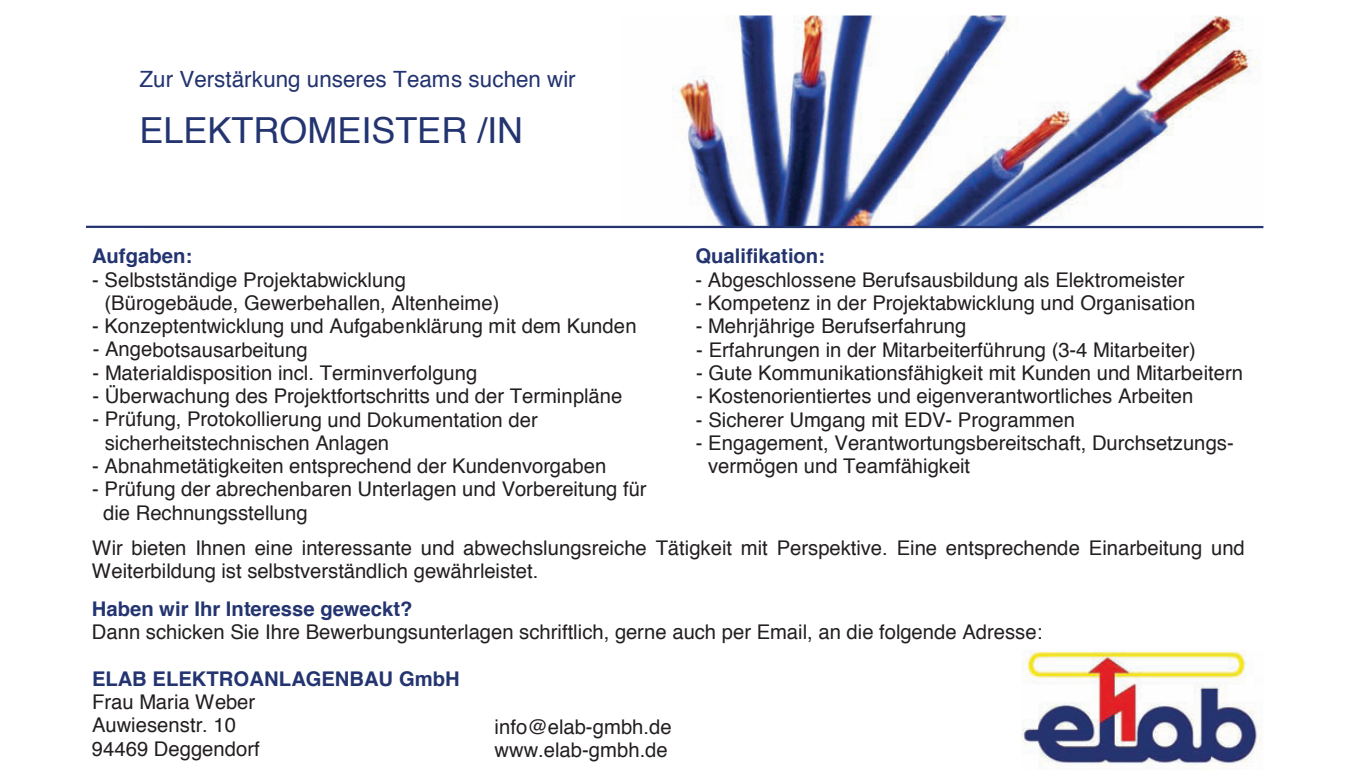
<style>
.page{position:relative;width:1346px;height:772px;background:#fff}
.page>*{position:absolute;margin:0;border:0;box-sizing:border-box;transform-origin:0 0}
.t1{font:36px "Helvetica";color:#233470}
.t2{font:22.5px "Helvetica";color:#233470}
.t3{font:20.25px/23.2px "Helvetica";letter-spacing:.005em;color:#231f20}
.t4{font:700 20.25px "Helvetica";color:#233470}
</style>
<div class="page">
<img style="left:620px;top:15px;width:644px;height:212px">
<img style="left:1021px;top:650px;width:242px;height:120px">
<hr style="left:86px;top:226px;width:1177px;height:2px;background:#233470">
<p class="t2" style="left:139px;top:61px;width:438px">Zur Verstärkung unseres Teams suchen wir</p>
<h1 class="t1" style="left:139px;top:103px;width:385px">ELEKTROMEISTER /IN</h1>
<p class="t4" style="left:92px;top:239px;width:102px">Aufgaben:</p>
<p class="t3" style="left:105px;top:268px;width:396px;text-indent:-12px">- Selbstständige Projektabwicklung (Bürogebäude, Gewerbehallen, Altenheime)</p>
<p class="t3" style="left:92px;top:315px;width:546px">- Konzeptentwicklung und Aufgabenklärung mit dem Kunden</p>
<p class="t3" style="left:93px;top:338px;width:216px">- Angebotsausarbeitung</p>
<p class="t3" style="left:93px;top:362px;width:386px">- Materialdisposition incl. Terminverfolgung</p>
<p class="t3" style="left:92px;top:385px;width:531px">- Überwachung des Projektfortschritts und der Terminpläne</p>
<p class="t3" style="left:105px;top:408px;width:435px;text-indent:-12px">- Prüfung, Protokollierung und Dokumentation der sicherheitstechnischen Anlagen</p>
<p class="t3" style="left:92px;top:455px;width:515px">- Abnahmetätigkeiten entsprechend der Kundenvorgaben</p>
<p class="t3" style="left:103px;top:478px;width:545px;text-indent:-11px">- Prüfung der abrechenbaren Unterlagen und Vorbereitung für die Rechnungsstellung</p>
<p class="t4" style="left:695px;top:240px;width:131px">Qualifikation:</p>
<p class="t3" style="left:695px;top:269px;width:491px">- Abgeschlossene Berufsausbildung als Elektromeister</p>
<p class="t3" style="left:695px;top:292px;width:501px">- Kompetenz in der Projektabwicklung und Organisation</p>
<p class="t3" style="left:696px;top:315px;width:272px">- Mehrjährige Berufserfahrung</p>
<p class="t3" style="left:696px;top:338px;width:501px">- Erfahrungen in der Mitarbeiterführung (3-4 Mitarbeiter)</p>
<p class="t3" style="left:696px;top:362px;width:548px">- Gute Kommunikationsfähigkeit mit Kunden und Mitarbeitern</p>
<p class="t3" style="left:696px;top:385px;width:499px">- Kostenorientiertes und eigenverantwortliches Arbeiten</p>
<p class="t3" style="left:696px;top:408px;width:380px">- Sicherer Umgang mit EDV- Programmen</p>
<p class="t3" style="left:708px;top:432px;width:527px;text-indent:-12px">- Engagement, Verantwortungsbereitschaft, Durchsetzungs&shy;vermögen und Teamfähigkeit</p>
<p class="t3" style="left:92px;top:537px;width:1154px">Wir bieten Ihnen eine interessante und abwechslungsreiche Tätigkeit mit Perspektive. Eine entsprechende Einarbeitung und<br>Weiterbildung ist selbstverständlich gewährleistet.</p>
<p class="t4" style="left:92px;top:592px;width:322px">Haben wir Ihr Interesse geweckt?</p>
<p class="t3" style="left:92px;top:621px;width:952px">Dann schicken Sie Ihre Bewerbungsunterlagen schriftlich, gerne auch per Email, an die folgende Adresse:</p>
<p class="t4" style="left:92px;top:662px;width:369px">ELAB ELEKTROANLAGENBAU GmbH</p>
<p class="t3" style="left:92px;top:691px;width:169px">Frau Maria Weber<br>Auwiesenstr. 10<br>94469 Deggendorf</p>
<p class="t3" style="left:494px;top:715px;width:179px;line-height:23.8px">info@elab-gmbh.de www.elab-gmbh.de</p>
</div>
